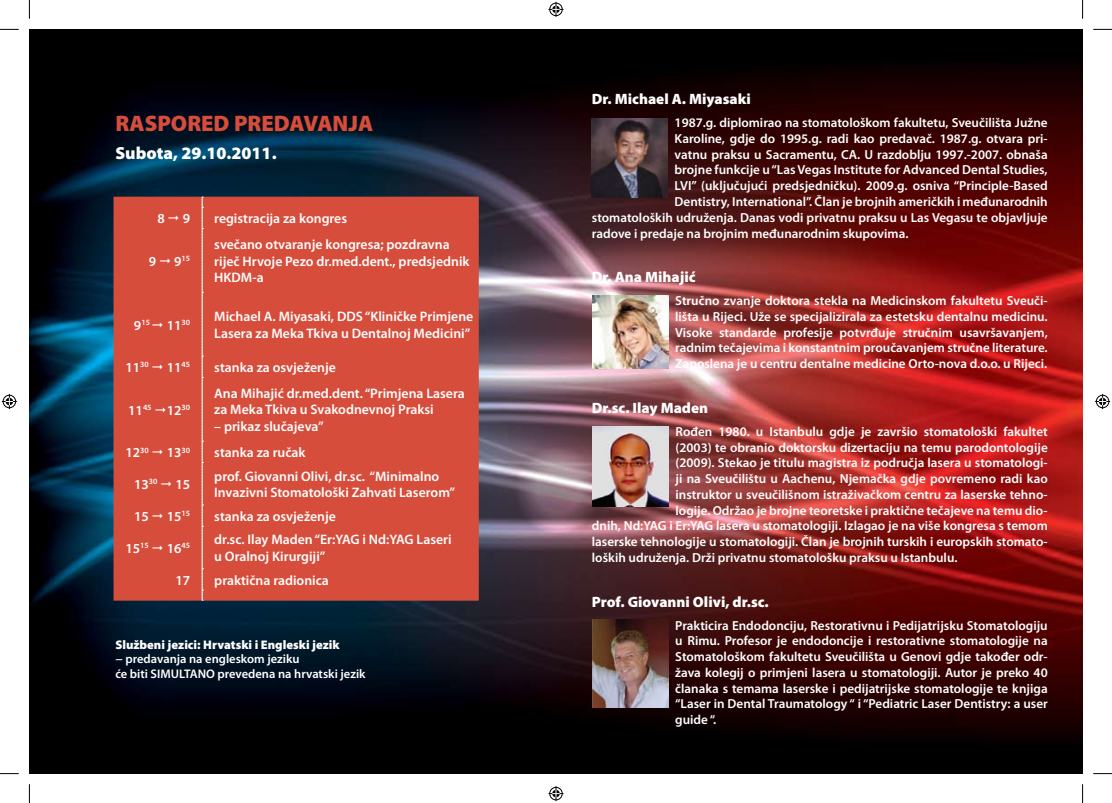
<style>
.page{position:relative;width:1112px;height:803px;background:#fff}
.page>*{position:absolute;margin:0;border:0;box-sizing:border-box;transform-origin:0 0}
.t1{font:900 22.5px "Myriad Pro";color:#d74d3b}
.t2{font:900 17.5px "Myriad Pro";color:#fff}
.t3{font:900 15px "Myriad Pro";color:#fff}
.t4{font:600 13.75px/16.5px "Myriad Pro";color:#fff}
.t5{font:600 13.12px/15.8px "Myriad Pro";color:#fff;text-align:justify}
.t6{font:600 12.5px/15.1px "Myriad Pro";color:#fff}
.t7{font:900 12.5px "Myriad Pro";color:#fff}
.t8{font:600 8px "Myriad Pro";color:#fff}
.s1{font-size:13.75px}
</style>
<div class="page">
<img style="left:29px;top:29px;width:1053px;height:744px">
<div style="left:113px;top:197px;width:365px;height:404px;background:#d74d3b"></div>
<svg style="left:202px;top:197px;width:1px;height:404px"></svg>
<img style="left:591px;top:118px;width:76px;height:80px">
<img style="left:592px;top:296px;width:76px;height:73px">
<img style="left:592px;top:427px;width:76px;height:79px">
<img style="left:592px;top:619px;width:76px;height:88px">
<svg style="left:0;top:29px;width:19px;height:1px"></svg>
<svg style="left:1093px;top:29px;width:18px;height:1px"></svg>
<svg style="left:0;top:773px;width:19px;height:1px"></svg>
<svg style="left:1093px;top:773px;width:18px;height:1px"></svg>
<svg style="left:29px;top:0;width:1px;height:19px"></svg>
<svg style="left:29px;top:784px;width:1px;height:19px"></svg>
<svg style="left:1082px;top:0;width:1px;height:19px"></svg>
<svg style="left:1082px;top:784px;width:1px;height:19px"></svg>
<svg style="left:548px;top:2px;width:15px;height:15px"></svg>
<svg style="left:548px;top:786px;width:15px;height:15px"></svg>
<svg style="left:2px;top:394px;width:15px;height:15px"></svg>
<svg style="left:1095px;top:394px;width:14px;height:15px"></svg>
<svg style="left:169px;top:216px;width:10px;height:5px"></svg>
<svg style="left:160px;top:258px;width:10px;height:5px"></svg>
<svg style="left:153px;top:322px;width:10px;height:5px"></svg>
<svg style="left:153px;top:365px;width:10px;height:5px"></svg>
<svg style="left:156px;top:407px;width:9px;height:5px"></svg>
<svg style="left:153px;top:450px;width:10px;height:5px"></svg>
<svg style="left:161px;top:481px;width:10px;height:5px"></svg>
<svg style="left:153px;top:513px;width:10px;height:5px"></svg>
<svg style="left:153px;top:545px;width:10px;height:5px"></svg>
<h1 class="t1" style="left:115px;top:108px;width:71px">RASPORE</h1>
<h1 class="t1" style="left:213px;top:108px;width:119px">D PRE DAVANJA</h1>
<h2 class="t2" style="left:115px;top:141px;width:163px">Subota, 29.10.2011.</h2>
<p class="t4" style="left:157px;top:210px;width:9px">8</p>
<p class="t4" style="left:183px;top:210px;width:9px">9</p>
<p class="t4" style="left:214px;top:210px;width:134px">registracija za kongres</p>
<p class="t4" style="left:149px;top:252px;width:9px">9</p>
<p class="t8" style="left:174px;top:253px;width:17px"><span class="s1">9</span>15</p>
<p class="t4" style="left:214px;top:236px;width:257px">svečano otvaranje kongresa; pozdravna riječ Hrvoje Pezo dr.med.dent., predsjednik<br>HKDM-a</p>
<p class="t8" style="left:134px;top:317px;width:58px"><span class="s1">9</span>15 <span class="s1">11</span>30</p>
<p class="t4" style="left:214px;top:308px;width:260px">Michael A. Miyasaki, DDS “Kliničke Primjene<br>Lasera za Meka Tkiva u Dentalnoj Medicini”</p>
<p class="t4" style="left:125px;top:359px;width:25px">11<sup>30</sup></p>
<p class="t4" style="left:167px;top:359px;width:25px">11<sup>45</sup></p>
<p class="t4" style="left:214px;top:359px;width:123px">stanka za osvježenje</p>
<p class="t4" style="left:128px;top:401px;width:63px">11<sup>45</sup> 12<sup>30</sup></p>
<p class="t4" style="left:214px;top:385px;width:252px">Ana Mihajić dr.med.dent. “Primjena Lasera za Meka Tkiva u Svakodnevnoj Praksi</p>
<p class="t4" style="left:214px;top:418px;width:111px">– prikaz slučajeva”</p>
<p class="t4" style="left:125px;top:444px;width:25px">12<sup>30</sup></p>
<p class="t4" style="left:167px;top:444px;width:25px">13<sup>30</sup></p>
<p class="t4" style="left:214px;top:444px;width:93px">stanka za ručak</p>
<p class="t4" style="left:134px;top:476px;width:25px">13<sup>30</sup></p>
<p class="t4" style="left:175px;top:476px;width:16px">15</p>
<p class="t4" style="left:214px;top:467px;width:242px">prof. Giovanni Olivi, dr.sc. “Minimalno<br>Invazivni Stomatološki Zahvati Laserom”</p>
<p class="t4" style="left:134px;top:508px;width:16px">15</p>
<p class="t4" style="left:167px;top:508px;width:25px">15<sup>15</sup></p>
<p class="t4" style="left:214px;top:507px;width:123px">stanka za osvježenje</p>
<p class="t4" style="left:125px;top:539px;width:25px">15<sup>15</sup></p>
<p class="t4" style="left:167px;top:539px;width:25px">16<sup>45</sup></p>
<p class="t4" style="left:214px;top:531px;width:239px">dr.sc. Ilay Maden “Er:YAG i Nd:YAG Laseri u Oralnoj Kirurgiji”</p>
<p class="t4" style="left:175px;top:571px;width:16px">17</p>
<p class="t4" style="left:214px;top:571px;width:116px">praktična radionica</p>
<p class="t7" style="left:115px;top:637px;width:226px">Službeni jezici: Hrvatski i Engleski jezik</p>
<p class="t6" style="left:115px;top:651px;width:252px">− predavanja na engleskom jeziku<br>će biti SIMULTANO prevedena na hrvatski jezik</p>
<p class="t3" style="left:591px;top:89px;width:160px">Dr. Michael A. Miyasaki</p>
<p class="t5" style="left:674px;top:115px;width:374px">1987.g. diplomirao na stomatološkom fakultetu, Sveučilišta Južne</p>
<p class="t5" style="left:674px;top:130px;width:374px">Karoline, gdje do 1995.g. radi kao predavač. 1987.g. otvara pri-</p>
<p class="t5" style="left:674px;top:146px;width:374px">vatnu praksu u Sacramentu, CA. U razdoblju 1997.-2007. obnaša</p>
<p class="t5" style="left:674px;top:162px;width:374px">brojne funkcije u “Las Vegas Institute for Advanced Dental Studies,</p>
<p class="t5" style="left:674px;top:178px;width:374px">LVI” (uključujući predsjedničku). 2009.g. osniva “Principle-Based</p>
<p class="t5" style="left:674px;top:193px;width:374px">Dentistry, International”. Član je brojnih američkih i međunarodnih</p>
<p class="t5" style="left:591px;top:209px;width:457px">stomatoloških udruženja. Danas vodi privatnu praksu u Las Vegasu te objavljuje</p>
<p class="t5" style="left:591px;top:225px;width:318px">radove i predaje na brojnim međunarodnim skupovima.</p>
<p class="t3" style="left:591px;top:267px;width:105px">Dr. Ana Mihajić</p>
<p class="t5" style="left:675px;top:293px;width:374px">Stručno zvanje doktora stekla na Medicinskom fakultetu Sveuči&shy;lišta u Rijeci. Uže se specijalizirala za estetsku dentalnu medicinu.<br>Visoke standarde profesije potvrđuje stručnim usavršavanjem, radnim tečajevima i konstantnim proučavanjem stručne literature.<br>Zaposlena je u centru dentalne medicine Orto-nova d.o.o. u Rijeci.</p>
<p class="t3" style="left:591px;top:398px;width:118px">Dr.sc. Ilay Maden</p>
<p class="t5" style="left:675px;top:423px;width:373px">Rođen 1980. u Istanbulu gdje je završio stomatološki fakultet</p>
<p class="t5" style="left:675px;top:439px;width:373px">(2003) te obranio doktorsku dizertaciju na temu parodontologije</p>
<p class="t5" style="left:675px;top:455px;width:373px">(2009). Stekao je titulu magistra iz područja lasera u stomatologi-</p>
<p class="t5" style="left:675px;top:470px;width:373px">ji na Sveučilištu u Aachenu, Njemačka gdje povremeno radi kao</p>
<p class="t5" style="left:675px;top:486px;width:373px">instruktor u sveučilišnom istraživačkom centru za laserske tehno-</p>
<p class="t5" style="left:675px;top:502px;width:373px">logije. Održao je brojne teoretske i praktične tečajeve na temu dio-</p>
<p class="t5" style="left:591px;top:518px;width:457px">dnih, Nd:YAG i Er:YAG lasera u stomatologiji. Izlagao je na više kongresa s temom</p>
<p class="t5" style="left:591px;top:533px;width:457px">laserske tehnologije u stomatologiji. Član je brojnih turskih i europskih stomato-</p>
<p class="t5" style="left:591px;top:549px;width:367px">loških udruženja. Drži privatnu stomatološku praksu u Istanbulu.</p>
<p class="t3" style="left:591px;top:592px;width:178px">Prof. Giovanni Olivi, dr.sc.</p>
<p class="t5" style="left:675px;top:617px;width:374px">Prakticira Endodonciju, Restorativnu i Pedijatrijsku Stomatologiju u Rimu. Profesor je endodoncije i restorativne stomatologije na Stomatološkom fakultetu Sveučilišta u Genovi gdje također odr&shy;žava kolegij o primjeni lasera u stomatologiji. Autor je preko 40 članaka s temama laserske i pedijatrijske stomatologije te knjiga “Laser in Dental Traumatology “ i “Pediatric Laser Dentistry: a user guide “.</p>
</div>
